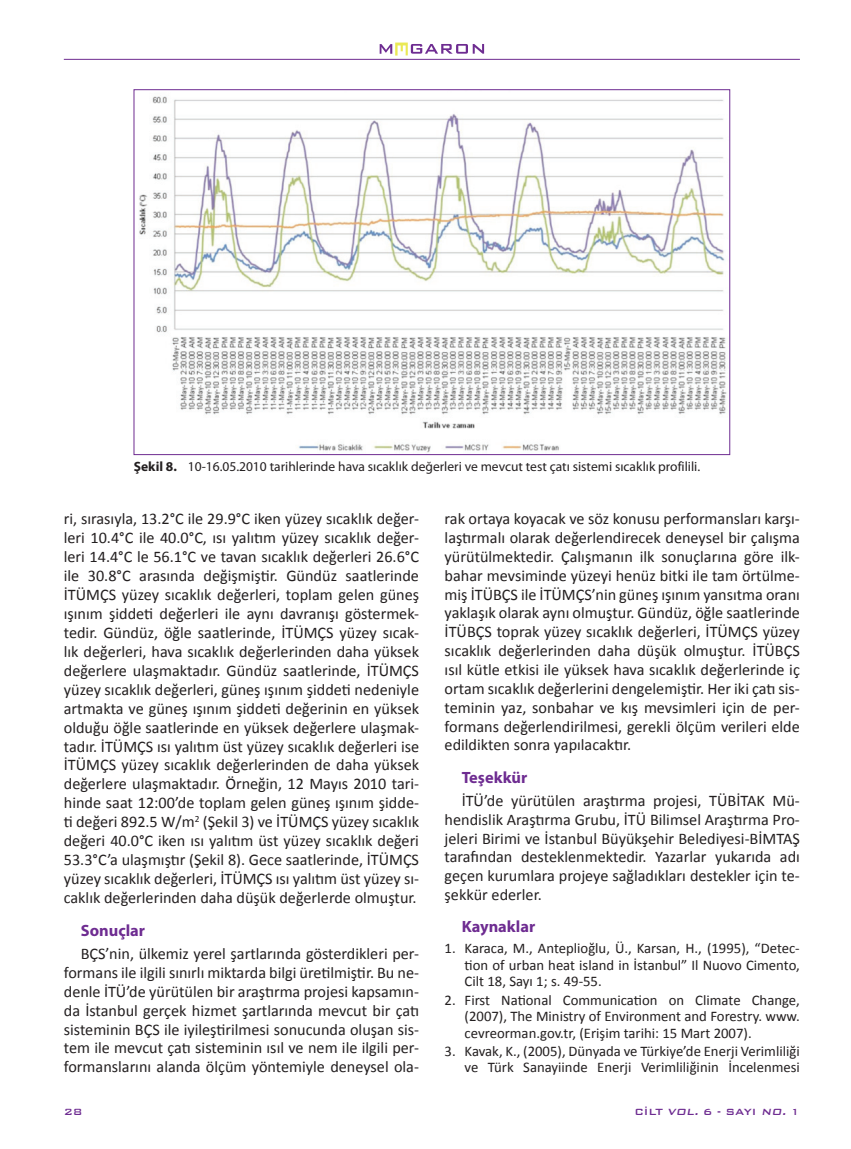
<style>
.page{position:relative;width:851px;height:1149px;background:#fff}
.page>*{position:absolute;margin:0;border:0;box-sizing:border-box;transform-origin:0 0}
.t1{font:700 16.35px "Myriad Pro";color:#6e2c91}
.t2{font:16.2px/18.9px "Calibri";color:#231f20;text-align:justify}
.t3{font:14.7px/16.5px "Calibri";color:#231f20;text-align:justify}
.t4{font:13.5px "Myriad Pro";color:#231f20}
.t5{font:500 12px "Bank Gothic BT";color:#6e2c91}
.s1{font-weight:700}
.s2{font-style:italic}
</style>
<div class="page">
<svg style="left:379px;top:43px;width:105px;height:13px"></svg>
<hr style="left:64px;top:59px;width:735px;height:1px;background:#6e2c91">
<img style="left:139px;top:96px;width:588px;height:356px">
<p class="t4" style="left:134px;top:458px;width:568px"><span class="s1">Şekil 8.</span> 10-16.05.2010 tarihlerinde hava sıcaklık değerleri ve mevcut test çatı sistemi sıcaklık profilili.</p>
<p class="t2" style="left:64px;top:508px;width:357px">ri, sırasıyla, 13.2°C ile 29.9°C iken yüzey sıcaklık değer&shy;leri 10.4°C ile 40.0°C, ısı yalıtım yüzey sıcaklık değer&shy;leri 14.4°C le 56.1°C ve tavan sıcaklık değerleri 26.6°C ile 30.8°C arasında değişmiştir. Gündüz saatlerinde İTÜMÇS yüzey sıcaklık değerleri, toplam gelen güneş ışınım şiddeti değerleri ile aynı davranışı göstermek&shy;tedir. Gündüz, öğle saatlerinde, İTÜMÇS yüzey sıcak&shy;lık değerleri, hava sıcaklık değerlerinden daha yüksek değerlere ulaşmaktadır. Gündüz saatlerinde, İTÜMÇS yüzey sıcaklık değerleri, güneş ışınım şiddeti nedeniyle artmakta ve güneş ışınım şiddeti değerinin en yüksek olduğu öğle saatlerinde en yüksek değerlere ulaşmak&shy;tadır. İTÜMÇS ısı yalıtım üst yüzey sıcaklık değerleri ise İTÜMÇS yüzey sıcaklık değerlerinden de daha yüksek değerlere ulaşmaktadır. Örneğin, 12 Mayıs 2010 tari&shy;hinde saat 12:00’de toplam gelen güneş ışınım şidde&shy;ti değeri 892.5 W/m<sup>2</sup> (Şekil 3) ve İTÜMÇS yüzey sıcaklık değeri 40.0°C iken ısı yalıtım üst yüzey sıcaklık değeri 53.3°C’a ulaşmıştır (Şekil 8). Gece saatlerinde, İTÜMÇS yüzey sıcaklık değerleri, İTÜMÇS ısı yalıtım üst yüzey sı&shy;caklık değerlerinden daha düşük değerlerde olmuştur.</p>
<p class="t1" style="left:81px;top:919px;width:66px">Sonuçlar</p>
<p class="t2" style="left:64px;top:942px;width:357px;text-indent:17px">BÇS’nin, ülkemiz yerel şartlarında gösterdikleri per&shy;formans ile ilgili sınırlı miktarda bilgi üretilmiştir. Bu ne&shy;denle İTÜ’de yürütülen bir araştırma projesi kapsamın&shy;da İstanbul gerçek hizmet şartlarında mevcut bir çatı sisteminin BÇS ile iyileştirilmesi sonucunda oluşan sis&shy;tem ile mevcut çatı sisteminin ısıl ve nem ile ilgili per&shy;formanslarını alanda ölçüm yöntemiyle deneysel ola-</p>
<p class="t2" style="left:444px;top:508px;width:357px">rak ortaya koyacak ve söz konusu performansları karşı&shy;laştırmalı olarak değerlendirecek deneysel bir çalışma yürütülmektedir. Çalışmanın ilk sonuçlarına göre ilk&shy;bahar mevsiminde yüzeyi henüz bitki ile tam örtülme&shy;miş İTÜBÇS ile İTÜMÇS’nin güneş ışınım yansıtma oranı yaklaşık olarak aynı olmuştur. Gündüz, öğle saatlerinde İTÜBÇS toprak yüzey sıcaklık değerleri, İTÜMÇS yüzey sıcaklık değerlerinden daha düşük olmuştur. İTÜBÇS ısıl kütle etkisi ile yüksek hava sıcaklık değerlerinde iç ortam sıcaklık değerlerini dengelemiştir. Her iki çatı sis&shy;teminin yaz, sonbahar ve kış mevsimleri için de per&shy;formans değerlendirilmesi, gerekli ölçüm verileri elde edildikten sonra yapılacaktır.</p>
<p class="t1" style="left:461px;top:766px;width:67px">Teşekkür</p>
<p class="t2" style="left:444px;top:790px;width:357px;text-indent:17px">İTÜ’de yürütülen araştırma projesi, TÜBİTAK Mü&shy;hendislik Araştırma Grubu, İTÜ Bilimsel Araştırma Pro&shy;jeleri Birimi ve İstanbul Büyükşehir Belediyesi-BİMTAŞ tarafından desteklenmektedir. Yazarlar yukarıda adı geçen kurumlara projeye sağladıkları destekler için te&shy;şekkür ederler.</p>
<p class="t1" style="left:461px;top:916px;width:75px">Kaynaklar</p>
<p class="t3" style="left:464px;top:939px;width:336px;text-indent:-20px">1. Karaca, M., Anteplioğlu, Ü., Karsan, H., (1995), “Detec&shy;tion of urban heat island in İstanbul” Il Nuovo Cimento, Cilt 18, Sayı 1; s. 49-55.</p>
<p class="t3" style="left:464px;top:990px;width:337px;text-indent:-20px">2. First National Communication on Climate Change, (2007), The Ministry of Environment and Forestry. www. cevreorman.gov.tr, (Erişim tarihi: 15 Mart 2007).</p>
<p class="t3" style="left:444px;top:1041px;width:357px;text-align:right">3. Kavak, K., (2005), Dünyada ve Türkiye’de Enerji Verimliliği ve Türk Sanayiinde Enerji Verimliliğinin İncelenmesi</p>
<p class="t5" style="left:64px;top:1104px;width:20px">28</p>
<p class="t5" style="left:634px;top:1104px;width:167px">CİLT <span class="s2">VOL.</span> 6 - SAYI <span class="s2">NO.</span> 1</p>
</div>
